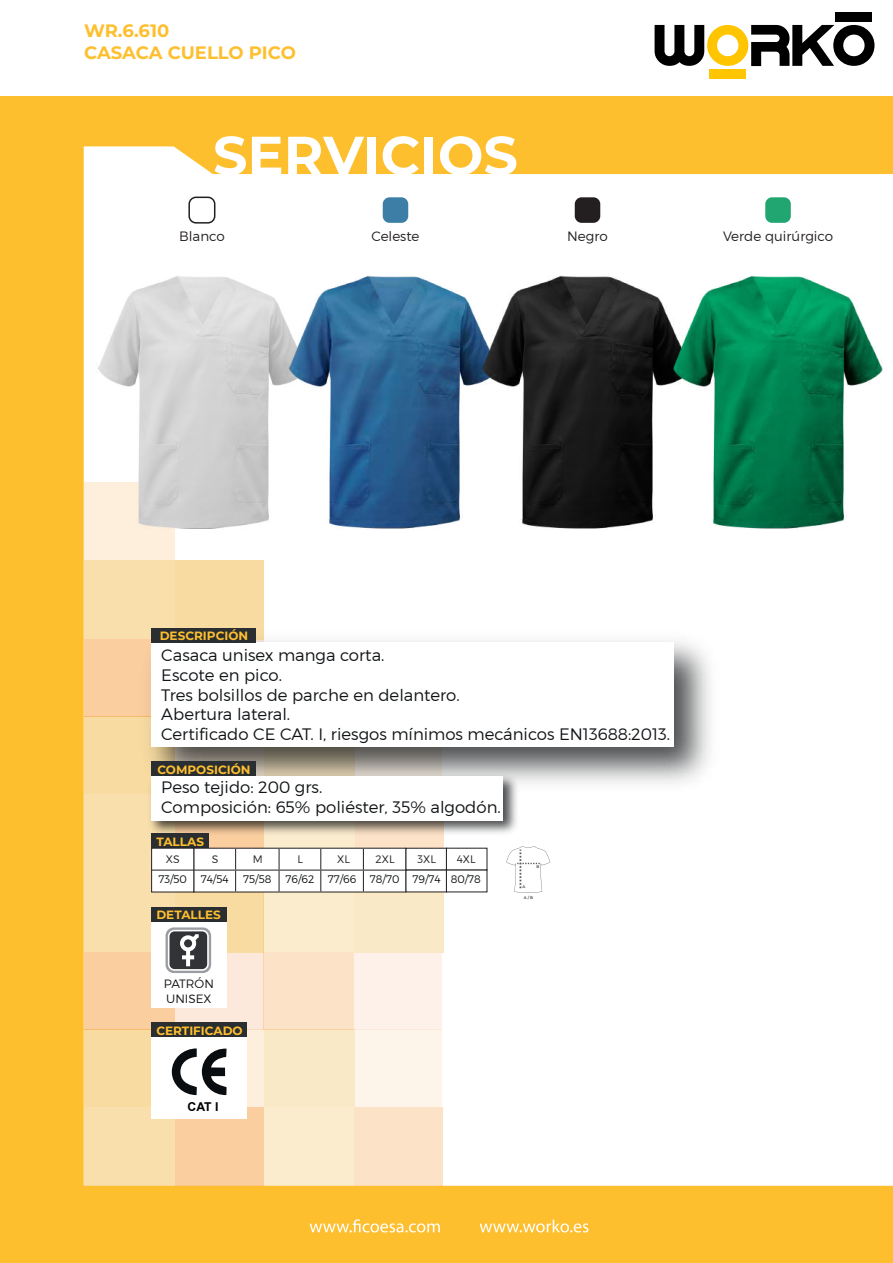
<style>
.page{position:relative;width:893px;height:1263px;background:#fff}
.page>*{position:absolute;margin:0;border:0;box-sizing:border-box;transform-origin:0 0}
.t1{font:700 54px "Montserrat";color:#fff}
.t2{font:700 18px/21.6px "Montserrat";letter-spacing:-.005em;color:#febf2f}
.t3{font:300 16.5px/19.8px "Montserrat";color:#111416}
.t4{font:300 13.5px "Montserrat";color:#231f20}
.t5{font:700 12.15px "Arial";color:#000001}
.t6{font:700 12px "Montserrat";color:#febf2f}
.t7{font:300 12px/14.4px "Montserrat";color:#111416}
.t8{font:300 10.95px "Montserrat";color:#0c1011}
.t9{font:300 10.8px "Montserrat";color:#231f20}
.t10{font:700 3.9px "Montserrat";color:#585a5c}
</style>
<div class="page">
<div style="left:0;top:96px;width:893px;height:1167px;background:#febf2f"></div>
<div style="left:84px;top:146px;width:809px;height:1040px;background:#fff"></div>
<div style="left:175px;top:1029px;width:89px;height:78px;background:#feefdc"></div>
<div style="left:84px;top:1029px;width:91px;height:78px;background:#f7dba1"></div>
<div style="left:84px;top:1107px;width:91px;height:79px;background:#f8dfab"></div>
<div style="left:175px;top:1107px;width:89px;height:79px;background:#fbcea0"></div>
<div style="left:174px;top:952px;width:90px;height:77px;background:#fde9dc"></div>
<div style="left:174px;top:873px;width:90px;height:79px;background:#f7dba1"></div>
<div style="left:84px;top:873px;width:90px;height:79px;background:#f8dfab"></div>
<div style="left:84px;top:952px;width:90px;height:77px;background:#fbcea0"></div>
<div style="left:84px;top:482px;width:90px;height:78px;background:#feefdc"></div>
<div style="left:84px;top:716px;width:91px;height:78px;background:#f7dba1"></div>
<div style="left:84px;top:794px;width:91px;height:79px;background:#f8dfab"></div>
<svg style="left:209px;top:839px;width:55px;height:9px"></svg>
<div style="left:353px;top:1029px;width:89px;height:78px;background:#fef5ea"></div>
<div style="left:264px;top:1029px;width:91px;height:78px;background:#fae9c7"></div>
<div style="left:264px;top:1107px;width:91px;height:79px;background:#fbeccd"></div>
<div style="left:355px;top:1107px;width:88px;height:79px;background:#fce2c6"></div>
<div style="left:353px;top:952px;width:89px;height:77px;background:#fdf1ea"></div>
<div style="left:354px;top:873px;width:89px;height:79px;background:#fae9c7"></div>
<div style="left:264px;top:873px;width:90px;height:79px;background:#fbeccd"></div>
<div style="left:264px;top:952px;width:90px;height:77px;background:#fce2c6"></div>
<div style="left:264px;top:794px;width:91px;height:79px;background:linear-gradient(to right,#fbeccd,#fbeccd)"></div>
<div style="left:355px;top:794px;width:88px;height:79px;background:linear-gradient(to right,#fce2c6,#fce2c6)"></div>
<div style="left:174px;top:560px;width:90px;height:79px;background:#f7dba1"></div>
<div style="left:84px;top:560px;width:90px;height:79px;background:#f8dfab"></div>
<div style="left:84px;top:639px;width:90px;height:77px;background:#fbcea0"></div>
<svg style="left:310px;top:1219px;width:278px;height:13px"></svg>
<div style="left:709px;top:69px;width:37px;height:10px;background:#ffc500"></div>
<div style="left:835px;top:12px;width:37px;height:9px;background:#000"></div>
<svg style="left:655px;top:25px;width:219px;height:41px"></svg>
<img style="left:132px;top:623px;width:595px;height:177px">
<div style="left:152px;top:643px;width:522px;height:104px;background:#fff"></div>
<div style="left:152px;top:628px;width:104px;height:15px;background:#2a2e31"></div>
<img style="left:145px;top:769px;width:377px;height:70px">
<div style="left:152px;top:776px;width:351px;height:45px;background:#fff"></div>
<div style="left:152px;top:761px;width:104px;height:15px;background:#2a2e31"></div>
<div style="left:151px;top:833px;width:58px;height:15px;background:#2a2e31"></div>
<div style="left:151px;top:907px;width:75px;height:15px;background:#2a2e31"></div>
<div style="left:151px;top:1022px;width:96px;height:15px;background:#2a2e31"></div>
<svg style="left:194px;top:848px;width:212px;height:43px;background:#f2f2f2"></svg>
<hr style="left:193px;top:891px;width:43px;height:1px;background:#231f20">
<hr style="left:236px;top:891px;width:43px;height:1px;background:#231f20">
<hr style="left:279px;top:891px;width:42px;height:1px;background:#231f20">
<hr style="left:321px;top:891px;width:42px;height:1px;background:#231f20">
<hr style="left:363px;top:891px;width:43px;height:1px;background:#231f20">
<div style="left:151px;top:848px;width:43px;height:44px;background:#fff;border:1px solid #231f20"></div>
<hr style="left:152px;top:870px;width:42px;height:1px;background:#231f20">
<div style="left:151px;top:1037px;width:96px;height:82px;background:#fff"></div>
<div style="left:151px;top:922px;width:76px;height:85px;background:#fff"></div>
<svg style="left:172px;top:1048px;width:55px;height:47px"></svg>
<div style="left:406px;top:848px;width:41px;height:22px;background:#fff"></div>
<div style="left:406px;top:870px;width:41px;height:22px;background:#fff"></div>
<svg style="left:166px;top:927px;width:45px;height:46px"></svg>
<div style="left:169px;top:930px;width:39px;height:40px;background:#313336;border-radius:6px"></div>
<div style="left:168px;top:930px;width:41px;height:41px;border:2px solid #fff;border-radius:6px"></div>
<div style="left:180px;top:935px;width:16px;height:16px;border:4px solid #fff;border-radius:50%"></div>
<svg style="left:186px;top:948px;width:4px;height:18px"></svg>
<svg style="left:182px;top:955px;width:12px;height:4px"></svg>
<svg style="left:187px;top:930px;width:16px;height:15px"></svg>
<div style="left:189px;top:197px;width:26px;height:26px;background:#fff;border-radius:7px"></div>
<div style="left:188px;top:197px;width:27px;height:27px;border:2px solid #231f20;border-radius:7px"></div>
<div style="left:383px;top:197px;width:25px;height:26px;background:#3d7ea6;border-radius:7px"></div>
<div style="left:575px;top:197px;width:25px;height:26px;background:#231f20;border-radius:7px"></div>
<div style="left:765px;top:197px;width:26px;height:26px;background:#22a671;border-radius:7px"></div>
<img style="left:83px;top:271px;width:180px;height:262px">
<img style="left:263px;top:271px;width:192px;height:262px">
<img style="left:455px;top:271px;width:191px;height:262px">
<img style="left:646px;top:271px;width:247px;height:262px">
<div style="left:446px;top:848px;width:41px;height:22px;background:#fff"></div>
<div style="left:446px;top:870px;width:41px;height:22px;background:#fff"></div>
<svg style="left:506px;top:846px;width:44px;height:47px;background:#f6f6f6"></svg>
<p class="t2" style="left:84px;top:19px;width:213px">WR.6.610<br>CASACA CUELLO PICO</p>
<h1 class="t1" style="left:213px;top:116px;width:306px">SERVICIOS</h1>
<p class="t4" style="left:179px;top:228px;width:47px">Blanco</p>
<p class="t4" style="left:371px;top:228px;width:50px">Celeste</p>
<p class="t4" style="left:567px;top:228px;width:42px">Negro</p>
<p class="t4" style="left:723px;top:228px;width:112px">Verde quirúrgico</p>
<p class="t6" style="left:160px;top:627px;width:90px">DESCRIPCIÓN</p>
<p class="t3" style="left:161px;top:645px;width:510px">Casaca unisex manga corta.<br>Escote en pico.<br>Tres bolsillos de parche en delantero.<br>Abertura lateral.<br>Certificado CE CAT. I, riesgos mínimos mecánicos EN13688:2013.</p>
<p class="t6" style="left:157px;top:761px;width:95px">COMPOSICIÓN</p>
<p class="t3" style="left:161px;top:777px;width:341px">Peso tejido: 200 grs.<br>Composición: 65% poliéster, 35% algodón.</p>
<p class="t6" style="left:156px;top:833px;width:49px">TALLAS</p>
<p class="t9" style="left:166px;top:852px;width:15px">XS</p>
<p class="t9" style="left:212px;top:852px;width:8px">S</p>
<p class="t9" style="left:253px;top:852px;width:11px">M</p>
<p class="t9" style="left:298px;top:852px;width:7px">L</p>
<p class="t9" style="left:337px;top:852px;width:14px">XL</p>
<p class="t9" style="left:376px;top:852px;width:21px">2XL</p>
<p class="t8" style="left:158px;top:873px;width:30px">73/50</p>
<p class="t8" style="left:201px;top:873px;width:30px">74/54</p>
<p class="t8" style="left:243px;top:873px;width:30px">75/58</p>
<p class="t8" style="left:286px;top:873px;width:115px">76/62 77/66 78/70</p>
<p class="t6" style="left:156px;top:906px;width:66px">DETALLES</p>
<p class="t9" style="left:418px;top:852px;width:20px">3XL</p>
<p class="t8" style="left:413px;top:873px;width:30px">79/74</p>
<p class="t9" style="left:457px;top:852px;width:21px">4XL</p>
<p class="t8" style="left:451px;top:873px;width:32px">80/78</p>
<p class="t7" style="left:164px;top:976px;width:52px">PATRÓN<br>UNISEX</p>
<p class="t6" style="left:156px;top:1022px;width:88px">CERTIFICADO</p>
<p class="t5" style="left:188px;top:1098px;width:32px">CAT I</p>
<p class="t10" style="left:523px;top:884px;width:4px">A</p>
<p class="t10" style="left:536px;top:863px;width:4px">B</p>
<p class="t10" style="left:524px;top:894px;width:11px">A / B</p>
</div>
